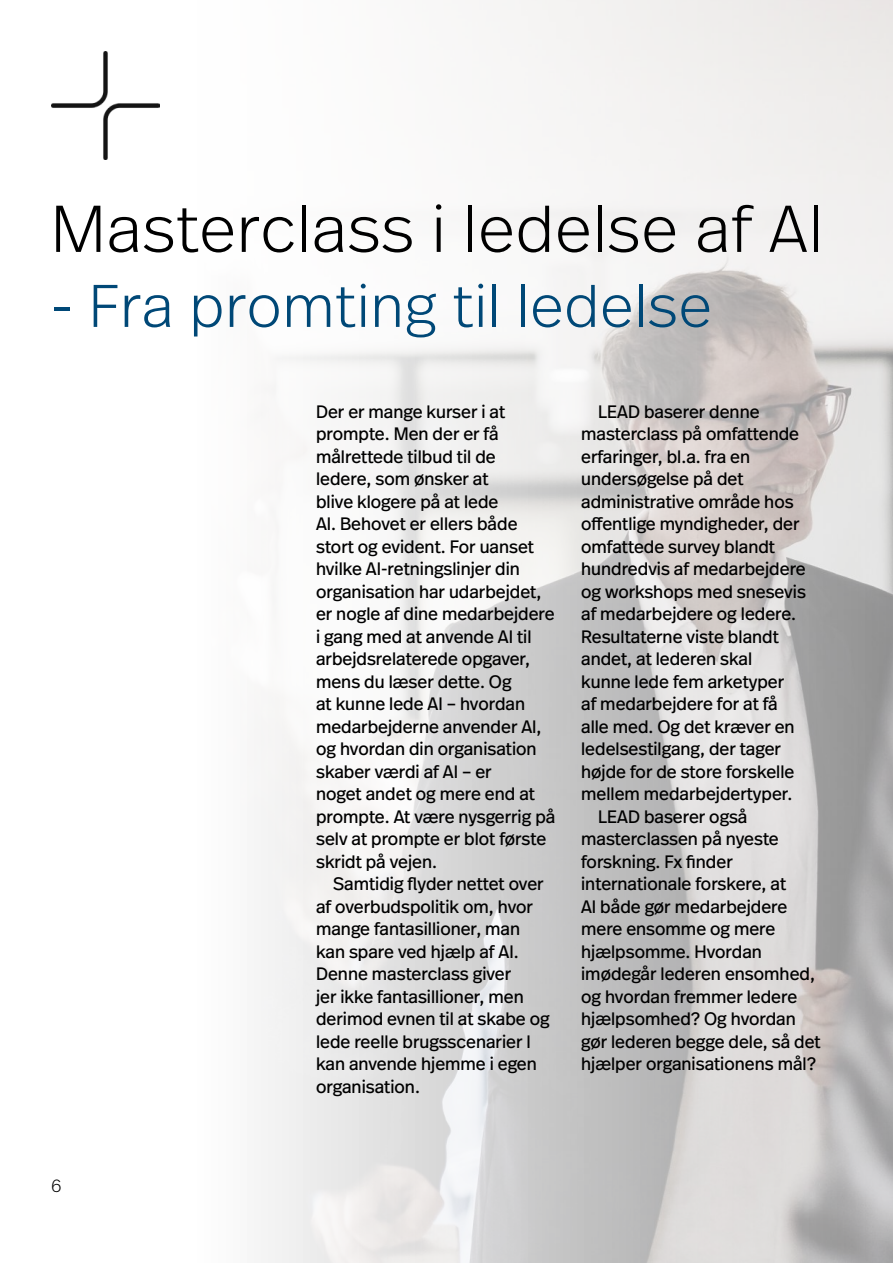
<style>
.page{position:relative;width:893px;height:1263px;background:#fff}
.page>*{position:absolute;margin:0;border:0;box-sizing:border-box;transform-origin:0 0}
.t1{font:300 66px "Real Head Pro";letter-spacing:.02em;color:#000}
.t2{font:300 60px "Real Head Pro";letter-spacing:.02em;color:#004877}
.t3{font:18px/22.5px "Real Head Pro";color:#000}
.t4{font:300 18px "Real Head Pro";color:#000}
</style>
<div class="page">
<img style="left:261px;top:0;width:632px;height:1263px">
<img style="left:51px;top:51px;width:109px;height:109px">
<h1 class="t1" style="left:51px;top:182px;width:774px">Masterclass i ledelse af AI</h1>
<h2 class="t2" style="left:51px;top:264px;width:662px">- Fra promting til ledelse</h2>
<p class="t4" style="left:51px;top:1173px;width:12px">6</p>
<p class="t3" style="left:316px;top:400px;width:241px">Der er mange kurser i at prompte. Men der er få målrettede tilbud til de ledere, som ønsker at<br>blive klogere på at lede<br>AI. Behovet er ellers både stort og evident. For uanset hvilke AI-retningslinjer din organisation har udarbejdet, er nogle af dine medarbejdere i gang med at anvende AI til arbejdsrelaterede opgaver, mens du læser dette. Og<br>at kunne lede AI – hvordan medarbejderne anvender AI, og hvordan din organisation skaber værdi af AI – er<br>noget andet og mere end at prompte. At være nysgerrig på selv at prompte er blot første skridt på vejen.</p>
<p class="t3" style="left:316px;top:872px;width:235px;text-indent:17px">Samtidig flyder nettet over af overbudspolitik om, hvor mange fantasillioner, man kan spare ved hjælp af AI.<br>Denne masterclass giver<br>jer ikke fantasillioner, men derimod evnen til at skabe og lede reelle brugsscenarier I kan anvende hjemme i egen organisation.</p>
<p class="t3" style="left:598px;top:400px;width:163px">LEAD baserer denne</p>
<p class="t3" style="left:581px;top:422px;width:219px">masterclass på omfattende</p>
<p class="t3" style="left:581px;top:445px;width:171px">erfaringer, bl.a. fra en</p>
<p class="t3" style="left:581px;top:467px;width:164px">undersøgelse på det</p>
<p class="t3" style="left:581px;top:490px;width:214px">administrative område hos</p>
<p class="t3" style="left:581px;top:512px;width:220px">offentlige myndigheder, der</p>
<p class="t3" style="left:581px;top:535px;width:195px">omfattede survey blandt</p>
<p class="t3" style="left:581px;top:557px;width:226px">hundredvis af medarbejdere</p>
<p class="t3" style="left:581px;top:580px;width:226px">og workshops med snesevis</p>
<p class="t3" style="left:581px;top:602px;width:217px">af medarbejdere og ledere.</p>
<p class="t3" style="left:581px;top:625px;width:199px">Resultaterne viste blandt</p>
<p class="t3" style="left:581px;top:647px;width:173px">andet, at lederen skal</p>
<p class="t3" style="left:581px;top:670px;width:204px">kunne lede fem arketyper</p>
<p class="t3" style="left:581px;top:692px;width:198px">af medarbejdere for at få</p>
<p class="t3" style="left:581px;top:715px;width:215px">alle med. Og det kræver en</p>
<p class="t3" style="left:581px;top:737px;width:201px">ledelsestilgang, der tager</p>
<p class="t3" style="left:581px;top:760px;width:215px">højde for de store forskelle</p>
<p class="t3" style="left:581px;top:782px;width:213px">mellem medarbejdertyper.</p>
<p class="t3" style="left:598px;top:805px;width:151px">LEAD baserer også</p>
<p class="t3" style="left:581px;top:827px;width:199px">masterclassen på nyeste</p>
<p class="t3" style="left:581px;top:850px;width:153px">forskning. Fx finder</p>
<p class="t3" style="left:581px;top:872px;width:207px">internationale forskere, at</p>
<p class="t3" style="left:581px;top:895px;width:208px">AI både gør medarbejdere</p>
<p class="t3" style="left:581px;top:917px;width:196px">mere ensomme og mere</p>
<p class="t3" style="left:581px;top:940px;width:182px">hjælpsomme. Hvordan</p>
<p class="t3" style="left:581px;top:962px;width:235px">imødegår lederen ensomhed,</p>
<p class="t3" style="left:581px;top:985px;width:218px">og hvordan fremmer ledere</p>
<p class="t3" style="left:581px;top:1007px;width:216px">hjælpsomhed? Og hvordan</p>
<p class="t3" style="left:581px;top:1030px;width:241px">gør lederen begge dele, så det</p>
<p class="t3" style="left:581px;top:1052px;width:236px">hjælper organisationens mål?</p>
</div>
